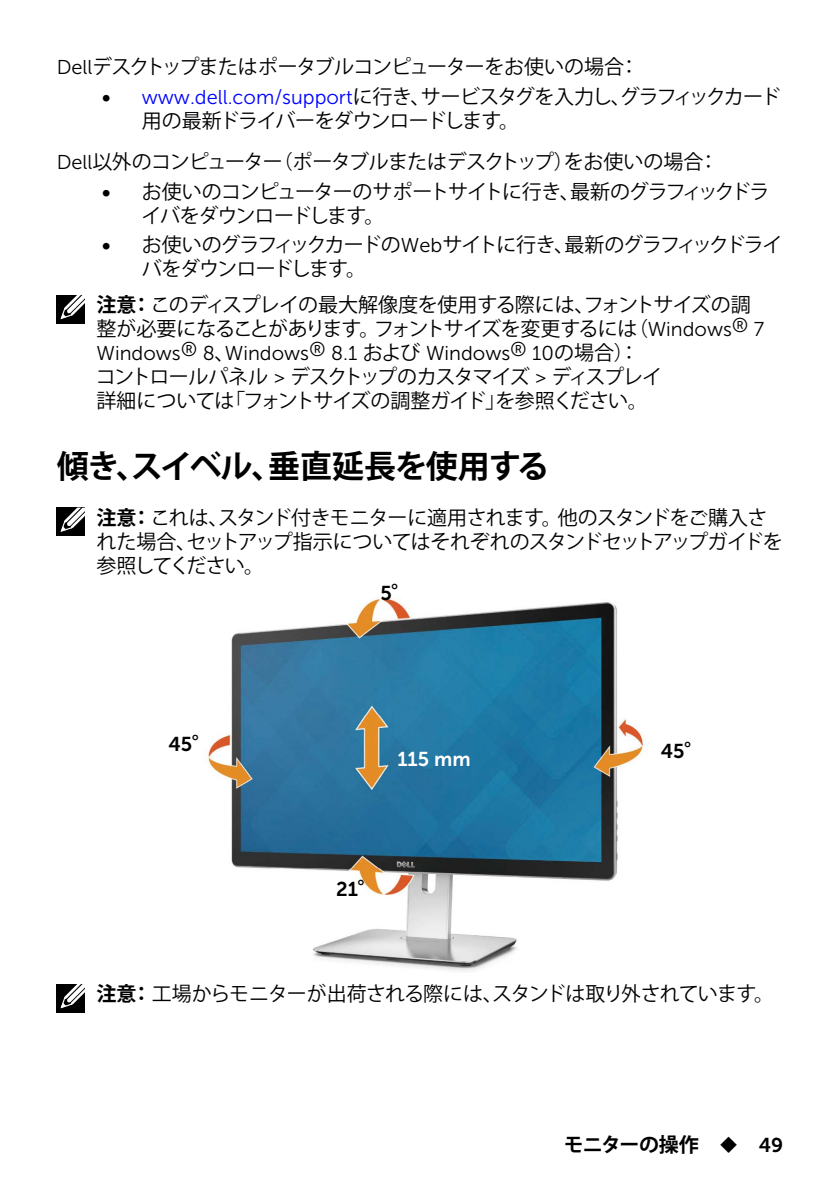
<style>
.page{position:relative;width:840px;height:1191px;background:#fff}
.page>*{position:absolute;margin:0;border:0;box-sizing:border-box;transform-origin:0 0}
.t1{font:700 32px "Koz Go Pr 6 N";letter-spacing:-.04em;color:#000}
.t2{font:20px/24px "Koz Go Pr 6 N";letter-spacing:-.05em;color:#000}
.t3{font:20px/24px "Koz Go Pr 6 N";letter-spacing:-.07em;color:#000}
.t4{font:20px "Museo Sans For Dell 300";color:#000}
.t5{font:20px "Museo Sans For Dell 700";color:#000}
.t6{font:700 20px "Koz Go Pr 6 N";letter-spacing:-.035em;color:#000}
.t7{font:20px "Museo Sans For Dell 700";color:#fff}
.s1{font-family:"Museo Sans For Dell 300"}
.s2{font-family:"Museo Sans For Dell 700"}
.s3{font-family:"Museo Sans For Dell 300";color:#00f}
.s4{font-weight:700}
.s5{font-family:"Koz Go Pr 6 N"}
.s6{font-family:"Koz Go Pr 6 N";font-weight:700}
.s7{font-family:"Museo Sans For Dell 700";font-weight:400}
</style>
<div class="page">
<div style="left:57px;top:295px;width:28px;height:28px;background:#000"></div>
<svg style="left:60px;top:295px;width:25px;height:25px"></svg>
<div style="left:57px;top:508px;width:28px;height:28px;background:#000"></div>
<svg style="left:59px;top:507px;width:26px;height:25px"></svg>
<img style="left:231px;top:602px;width:387px;height:370px">
<svg style="left:344px;top:598px;width:67px;height:41px"></svg>
<svg style="left:208px;top:626px;width:45px;height:163px"></svg>
<svg style="left:592px;top:660px;width:52px;height:117px"></svg>
<svg style="left:347px;top:854px;width:67px;height:44px"></svg>
<svg style="left:354px;top:704px;width:35px;height:86px"></svg>
<div style="left:57px;top:984px;width:28px;height:28px;background:#000"></div>
<svg style="left:60px;top:984px;width:25px;height:25px"></svg>
<p class="t2" style="left:57px;top:55px;width:583px"><span class="s1">Dell</span>デスクトップまたはポータブルコンピューターをお使いの場合：</p>
<p class="t2" style="left:142px;top:85px;width:640px;text-indent:-40px"><span class="s2">•</span> <span class="s3">www.dell.com/support</span>に行き、サービスタグを入力し、グラフィックカード用の最新ドライバーをダウンロードします。</p>
<p class="t2" style="left:57px;top:150px;width:663px"><span class="s1">Dell</span>以外のコンピューター（ポータブルまたはデスクトップ）をお使いの場合：</p>
<p class="t2" style="left:141px;top:180px;width:629px;text-indent:-39px"><span class="s2">•</span> お使いのコンピューターのサポートサイトに行き、最新のグラフィックドライバをダウンロードします。</p>
<p class="t3" style="left:142px;top:233px;width:641px;text-indent:-40px"><span class="s2">•</span> お使いのグラフィックカードの<span class="s1">Web</span>サイトに行き、最新のグラフィックドライバをダウンロードします。</p>
<p class="t2" style="left:96px;top:293px;width:669px"><span class="s4">注意：</span>このディスプレイの最大解像度を使用する際には、フォントサイズの調整が必要になることがあります。フォントサイズを変更するには（<span class="s1">Windows</span><sup>®</sup> <span class="s1">7</span></p>
<p class="t4" style="left:96px;top:342px;width:544px">Windows® 8<span class="s5">、</span>Windows® 8.1 <span class="s5">および</span> Windows® 10<span class="s5">の場合）：</span></p>
<p class="t2" style="left:96px;top:365px;width:568px">コントロールパネル <span class="s1">&gt;</span> デスクトップのカスタマイズ <span class="s1">&gt;</span> ディスプレイ詳細については「フォントサイズの調整ガイド」を参照ください。</p>
<h1 class="t1" style="left:57px;top:448px;width:493px">傾き、スイベル、垂直延長を使用する</h1>
<p class="t2" style="left:96px;top:505px;width:687px"><span class="s4">注意：</span>これは、スタンド付きモニターに適用されます。他のスタンドをご購入された場合、セットアップ指示についてはそれぞれのスタンドセットアップガイドを参照してください。</p>
<p class="t5" style="left:380px;top:582px;width:32px">5<span class="s6">°</span></p>
<p class="t5" style="left:168px;top:732px;width:44px">45<span class="s6">°</span></p>
<p class="t7" style="left:397px;top:747px;width:75px">115 mm</p>
<p class="t5" style="left:336px;top:877px;width:43px">21<span class="s6">°</span></p>
<p class="t5" style="left:660px;top:739px;width:44px">45<span class="s6">°</span></p>
<p class="t2" style="left:96px;top:982px;width:678px"><span class="s4">注意：</span>工場からモニターが出荷される際には、スタンドは取り外されています。</p>
<p class="t6" style="left:563px;top:1133px;width:221px">モニターの操作 ◆ <span class="s7">49</span></p>
</div>
